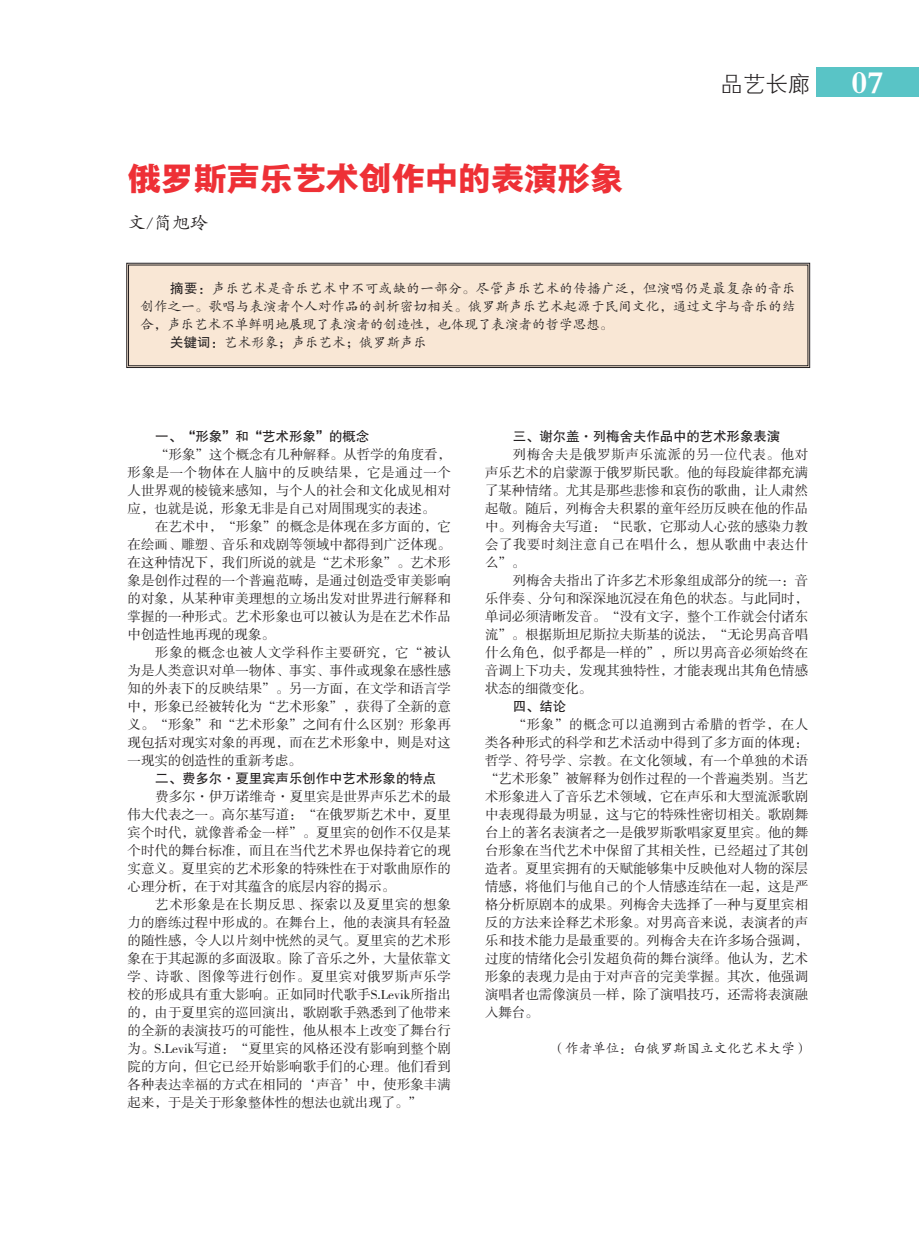
<style>
.page{position:relative;width:919px;height:1238px;background:#fff}
.page>*{position:absolute;margin:0;border:0;box-sizing:border-box;transform-origin:0 0}
.t1{font:33px "FZYDCHJW GB1 0";color:#ee3036}
.t2{font:22.5px "FZXH1 K GBK1 0";color:#231f20}
.t3{font:18px "FZKTK GBK1 0";color:#231f20}
.t4{font:13.5px/18px "FZSSK GBK1 0";letter-spacing:-.005em;color:#231f20;text-align:justify}
.t5{font:13.5px "FZKTK GBK1 0";letter-spacing:.01em;color:#231f20}
.t6{font:13.5px "FZHTK GBK1 0";letter-spacing:-.01em;color:#231f20}
.t7{font:13.5px "FZKTK GBK1 0";letter-spacing:.03em;color:#231f20}
.s1{font-family:"FZDBSK GBK1 0";font-size:33px;color:#fff}
.s2{font-family:"FZHTK GBK1 0"}
</style>
<div class="page">
<div style="left:816px;top:68px;width:102px;height:29px;background:#59c4c6"></div>
<div style="left:126px;top:263px;width:684px;height:105px;background:#f9e7d5"></div>
<div style="left:128px;top:265px;width:680px;height:101px;border:1px solid #231f20"></div>
<h1 class="t1" style="left:128px;top:160px;width:496px">俄罗斯声乐艺术创作中的表演形象</h1>
<h3 class="t3" style="left:128px;top:213px;width:82px">文/简旭玲</h3>
<h2 class="t2" style="left:720px;top:71px;width:165px">品艺长廊 <span class="s1">07</span></h2>
<p class="t7" style="left:170px;top:281px;width:627px"><span class="s2">摘要：</span>声乐艺术是音乐艺术中不可或缺的一部分。尽管声乐艺术的传播广泛，但演唱仍是最复杂的音乐</p>
<p class="t5" style="left:140px;top:299px;width:656px">创作之一。歌唱与表演者个人对作品的剖析密切相关。俄罗斯声乐艺术起源于民间文化，通过文字与音乐的结</p>
<p class="t5" style="left:140px;top:317px;width:474px">合，声乐艺术不单鲜明地展现了表演者的创造性，也体现了表演者的哲学思想。</p>
<p class="t5" style="left:170px;top:335px;width:258px"><span class="s2">关键词：</span>艺术形象；声乐艺术；俄罗斯声乐</p>
<p class="t6" style="left:155px;top:429px;width:215px">一、“形象”和“艺术形象”的概念</p>
<p class="t4" style="left:128px;top:446px;width:325px;text-indent:28px">“形象”这个概念有几种解释。从哲学的角度看，形象是一个物体在人脑中的反映结果，它是通过一个人世界观的棱镜来感知，与个人的社会和文化成见相对应，也就是说，形象无非是自己对周围现实的表述。</p>
<p class="t4" style="left:128px;top:518px;width:325px;text-indent:28px">在艺术中，“形象”的概念是体现在多方面的，它在绘画、雕塑、音乐和戏剧等领域中都得到广泛体现。在这种情况下，我们所说的就是“艺术形象”。艺术形象是创作过程的一个普遍范畴，是通过创造受审美影响的对象，从某种审美理想的立场出发对世界进行解释和掌握的一种形式。艺术形象也可以被认为是在艺术作品中创造性地再现的现象。</p>
<p class="t4" style="left:128px;top:644px;width:325px;text-indent:28px">形象的概念也被人文学科作主要研究，它“被认为是人类意识对单一物体、事实、事件或现象在感性感知的外表下的反映结果”。另一方面，在文学和语言学中，形象已经被转化为“艺术形象”，获得了全新的意义。“形象”和“艺术形象”之间有什么区别？形象再现包括对现实对象的再现，而在艺术形象中，则是对这一现实的创造性的重新考虑。</p>
<p class="t6" style="left:155px;top:771px;width:282px">二、费多尔·夏里宾声乐创作中艺术形象的特点</p>
<p class="t4" style="left:128px;top:788px;width:325px;text-indent:28px">费多尔·伊万诺维奇·夏里宾是世界声乐艺术的最伟大代表之一。高尔基写道：“在俄罗斯艺术中，夏里宾个时代，就像普希金一样”。夏里宾的创作不仅是某个时代的舞台标准，而且在当代艺术界也保持着它的现实意义。夏里宾的艺术形象的特殊性在于对歌曲原作的心理分析，在于对其蕴含的底层内容的揭示。</p>
<p class="t4" style="left:128px;top:896px;width:325px;text-indent:28px">艺术形象是在长期反思、探索以及夏里宾的想象力的磨练过程中形成的。在舞台上，他的表演具有轻盈的随性感，令人以片刻中恍然的灵气。夏里宾的艺术形象在于其起源的多面汲取。除了音乐之外，大量依靠文学、诗歌、图像等进行创作。夏里宾对俄罗斯声乐学校的形成具有重大影响。正如同时代歌手S.Levik所指出的，由于夏里宾的巡回演出，歌剧歌手熟悉到了他带来的全新的表演技巧的可能性，他从根本上改变了舞台行为。S.Levik写道：“夏里宾的风格还没有影响到整个剧院的方向，但它已经开始影响歌手们的心理。他们看到各种表达幸福的方式在相同的‘声音’中，使形象丰满起来，于是关于形象整体性的想法也就出现了。”</p>
<p class="t6" style="left:512px;top:429px;width:269px">三、谢尔盖·列梅舍夫作品中的艺术形象表演</p>
<p class="t4" style="left:485px;top:446px;width:325px;text-indent:28px">列梅舍夫是俄罗斯声乐流派的另一位代表。他对声乐艺术的启蒙源于俄罗斯民歌。他的每段旋律都充满了某种情绪。尤其是那些悲惨和哀伤的歌曲，让人肃然起敬。随后，列梅舍夫积累的童年经历反映在他的作品中。列梅舍夫写道：“民歌，它那动人心弦的感染力教会了我要时刻注意自己在唱什么，想从歌曲中表达什么”。</p>
<p class="t4" style="left:485px;top:572px;width:325px;text-indent:28px">列梅舍夫指出了许多艺术形象组成部分的统一：音乐伴奏、分句和深深地沉浸在角色的状态。与此同时，单词必须清晰发音。“没有文字，整个工作就会付诸东流”。根据斯坦尼斯拉夫斯基的说法，“无论男高音唱什么角色，似乎都是一样的”，所以男高音必须始终在音调上下功夫，发现其独特性，才能表现出其角色情感状态的细微变化。</p>
<p class="t6" style="left:512px;top:699px;width:55px">四、结论</p>
<p class="t4" style="left:485px;top:716px;width:325px;text-indent:28px">“形象”的概念可以追溯到古希腊的哲学，在人类各种形式的科学和艺术活动中得到了多方面的体现：哲学、符号学、宗教。在文化领域，有一个单独的术语“艺术形象”被解释为创作过程的一个普遍类别。当艺术形象进入了音乐艺术领域，它在声乐和大型流派歌剧中表现得最为明显，这与它的特殊性密切相关。歌剧舞台上的著名表演者之一是俄罗斯歌唱家夏里宾。他的舞台形象在当代艺术中保留了其相关性，已经超过了其创造者。夏里宾拥有的天赋能够集中反映他对人物的深层情感，将他们与他自己的个人情感连结在一起，这是严格分析原剧本的成果。列梅舍夫选择了一种与夏里宾相反的方法来诠释艺术形象。对男高音来说，表演者的声乐和技术能力是最重要的。列梅舍夫在许多场合强调，过度的情绪化会引发超负荷的舞台演绎。他认为，艺术形象的表现力是由于对声音的完美掌握。其次，他强调演唱者也需像演员一样，除了演唱技巧，还需将表演融入舞台。</p>
<p class="t5" style="left:551px;top:1041px;width:258px">（作者单位：白俄罗斯国立文化艺术大学）</p>
</div>
